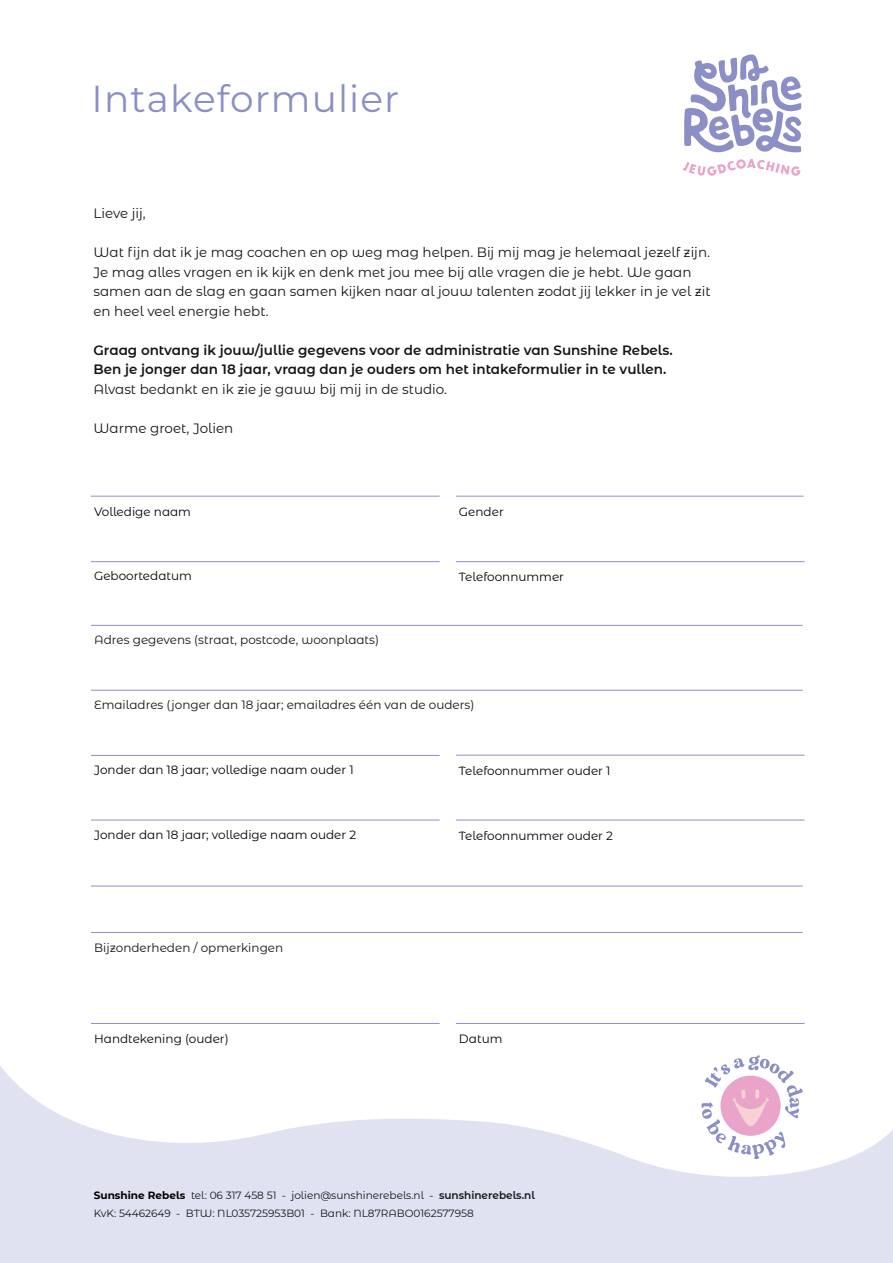
<style>
.page{position:relative;width:893px;height:1263px;background:#fff}
.page>*{position:absolute;margin:0;border:0;box-sizing:border-box;transform-origin:0 0}
.t1{font:100 37.5px "Montserrat";letter-spacing:.03em;color:#8b8fc6}
.t2{font:13.5px/19.5px "Montserrat Alternates";color:#111416}
.t3{font:600 13.5px/19.5px "Montserrat Alternates";color:#111416}
.t4{font:12px "Montserrat Alternates";color:#000001}
.t5{font:12px "Montserrat Alternates";color:#111416}
.t6{font:10.5px/18px "Montserrat Alternates";color:#111416}
.s1{font-weight:700;color:#000001}
.s2{font-weight:600}
</style>
<div class="page">
<svg style="left:0;top:1066px;width:893px;height:197px;fill:#e1e2f1"></svg>
<svg style="left:683px;top:54px;width:119px;height:122px"></svg>
<svg style="left:701px;top:1055px;width:102px;height:104px"></svg>
<hr style="left:91px;top:496px;width:349px;height:1px;background:#8b8fc6">
<hr style="left:456px;top:496px;width:347px;height:1px;background:#8b8fc6">
<hr style="left:91px;top:561px;width:349px;height:1px;background:#8b8fc6">
<hr style="left:91px;top:625px;width:712px;height:1px;background:#8b8fc6">
<hr style="left:91px;top:690px;width:712px;height:1px;background:#8b8fc6">
<hr style="left:91px;top:886px;width:712px;height:1px;background:#8b8fc6">
<hr style="left:91px;top:932px;width:712px;height:1px;background:#8b8fc6">
<hr style="left:91px;top:1023px;width:349px;height:1px;background:#8b8fc6">
<hr style="left:456px;top:1023px;width:348px;height:1px;background:#8b8fc6">
<hr style="left:456px;top:561px;width:348px;height:1px;background:#8b8fc6">
<hr style="left:91px;top:755px;width:349px;height:1px;background:#8b8fc6">
<hr style="left:456px;top:755px;width:348px;height:1px;background:#8b8fc6">
<hr style="left:91px;top:820px;width:349px;height:1px;background:#8b8fc6">
<hr style="left:456px;top:820px;width:348px;height:1px;background:#8b8fc6">
<h1 class="t1" style="left:92px;top:73px;width:309px">Intakeformulier</h1>
<p class="t2" style="left:93px;top:203px;width:54px">Lieve jij,</p>
<p class="t2" style="left:93px;top:242px;width:619px">Wat fijn dat ik je mag coachen en op weg mag helpen. Bij mij mag je helemaal jezelf zijn.<br>Je mag alles vragen en ik kijk en denk met jou mee bij alle vragen die je hebt. We gaan samen aan de slag en gaan samen kijken naar al jouw talenten zodat jij lekker in je vel zit en heel veel energie hebt.</p>
<p class="t3" style="left:93px;top:339px;width:581px">Graag ontvang ik jouw/jullie gegevens voor de administratie van Sunshine Rebels.<br>Ben je jonger dan 18 jaar, vraag dan je ouders om het intakeformulier in te vullen.</p>
<p class="t2" style="left:93px;top:379px;width:355px">Alvast bedankt en ik zie je gauw bij mij in de studio.</p>
<p class="t2" style="left:93px;top:418px;width:141px">Warme groet, Jolien</p>
<p class="t4" style="left:94px;top:503px;width:98px">Volledige naam</p>
<p class="t4" style="left:459px;top:503px;width:46px">Gender</p>
<p class="t4" style="left:94px;top:568px;width:99px">Geboortedatum</p>
<p class="t4" style="left:459px;top:568px;width:107px">Telefoonnummer</p>
<p class="t5" style="left:94px;top:632px;width:286px">Adres gegevens (straat, postcode, woonplaats)</p>
<p class="t5" style="left:94px;top:697px;width:382px">Emailadres (jonger dan 18 jaar; emailadres één van de ouders)</p>
<p class="t4" style="left:94px;top:762px;width:261px">Jonder dan 18 jaar; volledige naam ouder 1</p>
<p class="t4" style="left:459px;top:762px;width:153px">Telefoonnummer ouder 1</p>
<p class="t4" style="left:94px;top:826px;width:264px">Jonder dan 18 jaar; volledige naam ouder 2</p>
<p class="t4" style="left:459px;top:827px;width:156px">Telefoonnummer ouder 2</p>
<p class="t5" style="left:94px;top:939px;width:191px">Bijzonderheden / opmerkingen</p>
<p class="t4" style="left:94px;top:1030px;width:136px">Handtekening (ouder)</p>
<p class="t4" style="left:459px;top:1030px;width:45px">Datum</p>
<p class="t6" style="left:94px;top:1185px;width:443px"><span class="s1">Sunshine Rebels</span> tel: 06 317 458 51 - jolien@sunshinerebels.nl - <span class="s2">sunshinerebels.nl<br></span>KvK: 54462649 - BTW: NL035725953B01 - Bank: NL87RABO0162577958</p>
</div>
